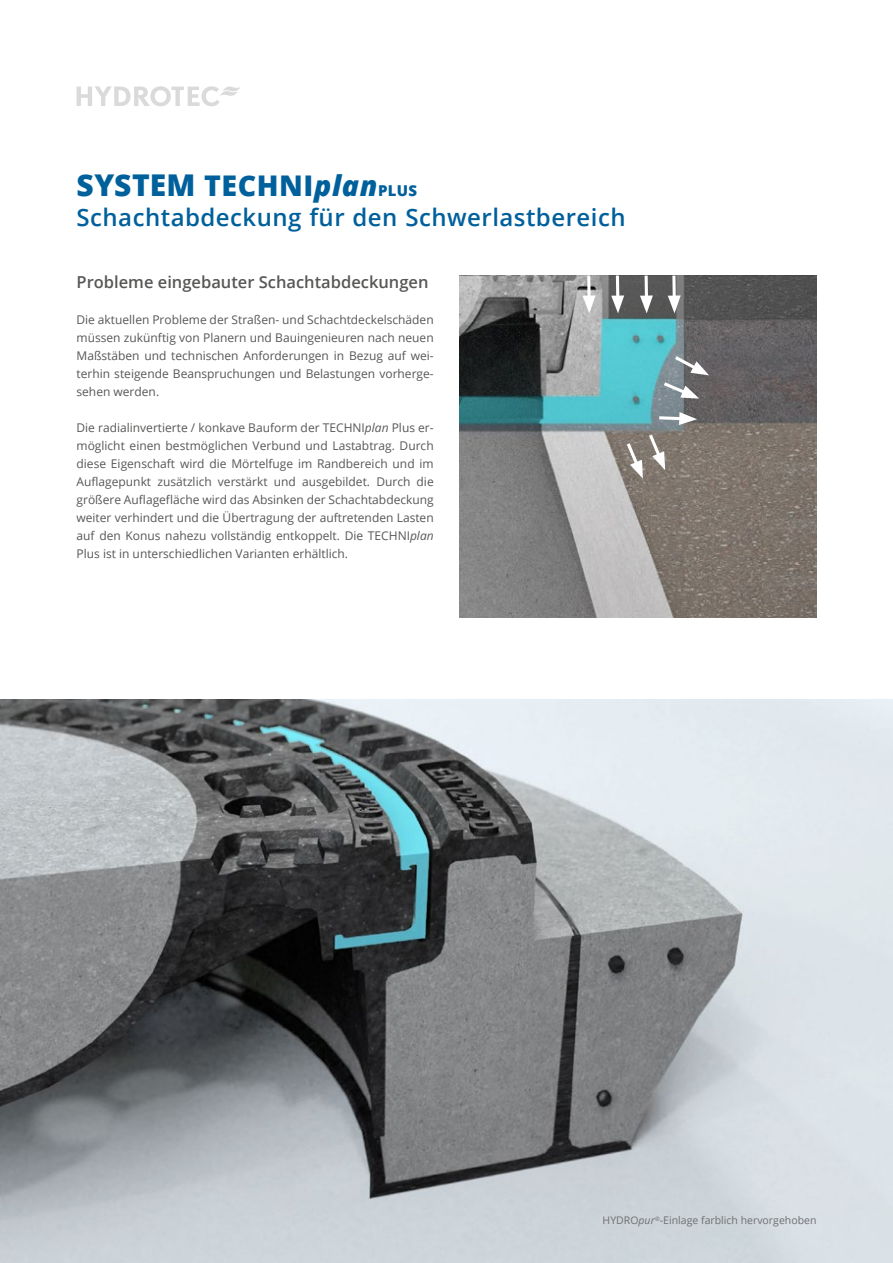
<style>
.page{position:relative;width:893px;height:1263px;background:#fff}
.page>*{position:absolute;margin:0;border:0;box-sizing:border-box;transform-origin:0 0}
.t1{font:800 30px "Open Sans";letter-spacing:.01em;color:#00609c}
.t2{font:600 24px "Open Sans";letter-spacing:.02em;color:#00609c}
.t3{font:600 16.5px "Open Sans";color:#575756}
.t4{font:12px/18px "Open Sans";color:#575756;text-align:justify}
.t5{font:10.5px "Open Sans";color:#706f6f}
.s1{font-size:28.5px}
.s2{font-style:italic;font-size:28.5px}
.s3{font-size:15px}
.s4{font-style:italic}
</style>
<div class="page">
<svg style="left:77px;top:86px;width:163px;height:20px"></svg>
<img style="left:0;top:699px;width:893px;height:564px">
<img style="left:460px;top:275px;width:356px;height:343px">
<svg style="left:675px;top:356px;width:34px;height:19px"></svg>
<svg style="left:583px;top:276px;width:12px;height:37px"></svg>
<svg style="left:627px;top:443px;width:16px;height:36px"></svg>
<svg style="left:611px;top:276px;width:13px;height:37px"></svg>
<svg style="left:649px;top:435px;width:16px;height:35px"></svg>
<svg style="left:640px;top:276px;width:13px;height:37px"></svg>
<svg style="left:668px;top:276px;width:13px;height:37px"></svg>
<svg style="left:664px;top:382px;width:35px;height:17px"></svg>
<svg style="left:659px;top:412px;width:38px;height:13px"></svg>
<h1 class="t1" style="left:77px;top:162px;width:342px">SYSTEM <span class="s1">TECHNI</span><span class="s2">plan</span><span class="s3">PLUS</span></h1>
<h2 class="t2" style="left:77px;top:201px;width:551px">Schachtabdeckung für den Schwerlastbereich</h2>
<h3 class="t3" style="left:77px;top:271px;width:354px">Probleme eingebauter Schachtabdeckungen</h3>
<p class="t4" style="left:77px;top:310px;width:359px">Die aktuellen Probleme der Straßen- und Schachtdeckelschäden müssen zukünftig von Planern und Bauingenieuren nach neuen Maßstäben und technischen Anforderungen in Bezug auf wei&shy;terhin steigende Beanspruchungen und Belastungen vorherge&shy;sehen werden.</p>
<p class="t4" style="left:77px;top:418px;width:359px">Die radialinvertierte / konkave Bauform der TECHNI<span class="s4">plan</span> Plus er&shy;möglicht einen bestmöglichen Verbund und Lastabtrag. Durch diese Eigenschaft wird die Mörtelfuge im Randbereich und im Auflagepunkt zusätzlich verstärkt und ausgebildet. Durch die größere Auflagefläche wird das Absinken der Schachtabdeckung weiter verhindert und die Übertragung der auftretenden Lasten auf den Konus nahezu vollständig entkoppelt. Die TECHNI<span class="s4">plan </span>Plus ist in unterschiedlichen Varianten erhältlich.</p>
<p class="t5" style="left:603px;top:1213px;width:215px">HYDRO<span class="s4">pur</span><sup>®</sup>-Einlage farblich hervorgehoben</p>
</div>
